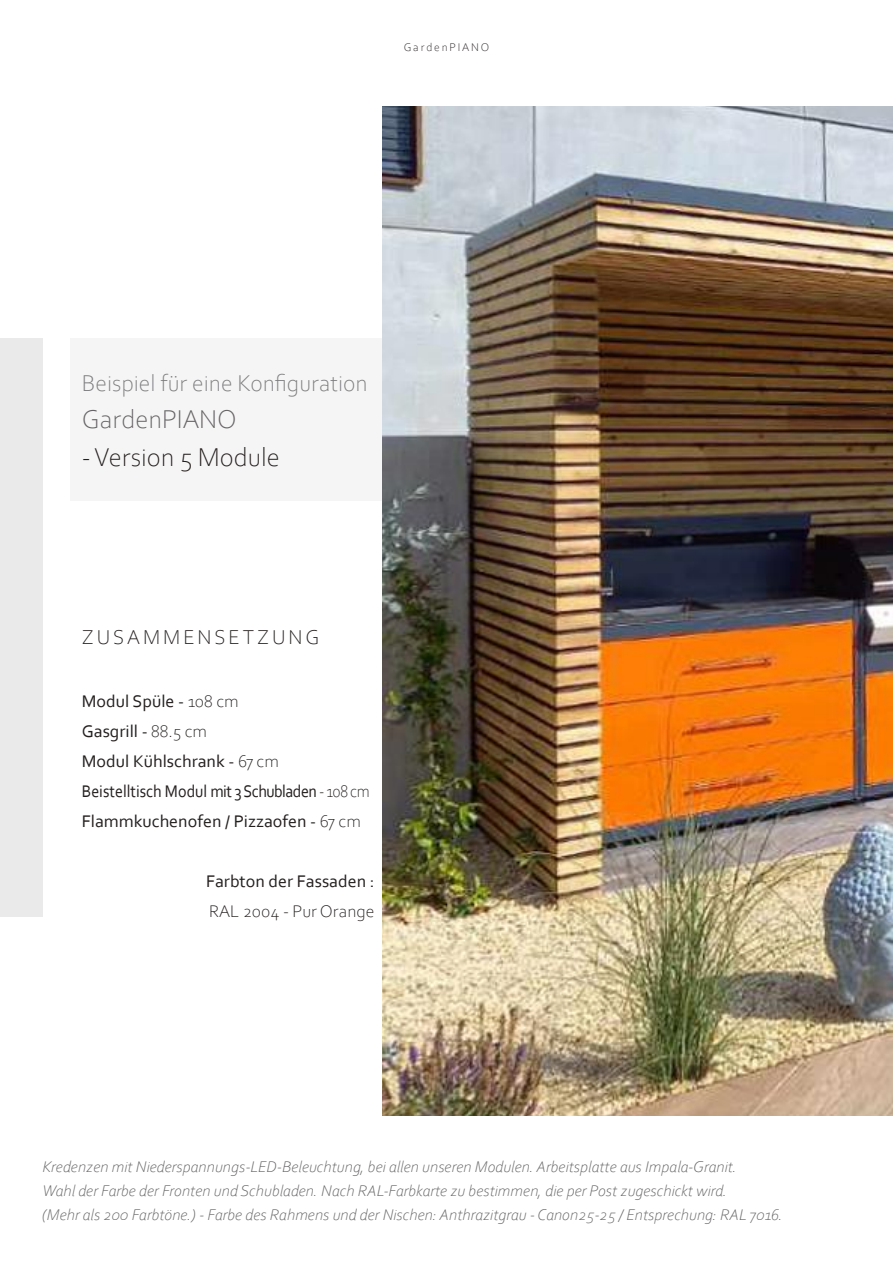
<style>
.page{position:relative;width:893px;height:1263px;background:#fff}
.page>*{position:absolute;margin:0;border:0;box-sizing:border-box;transform-origin:0 0}
.t1{font:300 27px "Corbel";color:#241f1f}
.t2{font:300 27px "Corbel";color:#656365}
.t3{font:300 24px "Corbel";color:#7d7c7e}
.t4{font:300 21px "Corbel";letter-spacing:.14em;color:#241f1f}
.t5{font:17.7px/30px "Corbel";color:#241f1f}
.t6{font:300 17.7px "Corbel";color:#241f1f}
.t7{font:italic 300 16.2px/24px "Corbel";color:#656365}
.t8{font:300 11.7px "Corbel";letter-spacing:.16em;color:#241f1f}
.s1{font-weight:300}
</style>
<div class="page">
<div style="left:0;top:338px;width:43px;height:578px;background:#ebeaea"></div>
<div style="left:70px;top:338px;width:498px;height:162px;background:#f6f5f5"></div>
<img style="left:383px;top:106px;width:510px;height:1009px">
<p class="t8" style="left:404px;top:40px;width:87px">GardenPIANO</p>
<h2 class="t3" style="left:82px;top:367px;width:287px">Beispiel für eine Konfiguration</h2>
<h1 class="t2" style="left:82px;top:402px;width:157px">GardenPIANO</h1>
<h1 class="t1" style="left:82px;top:439px;width:199px">- Version 5 Module</h1>
<p class="t4" style="left:82px;top:623px;width:239px">ZUSAMMENSETZUNG</p>
<p class="t5" style="left:82px;top:685px;width:289px">Modul Spüle - <span class="s1">108 cm<br></span>Gasgrill - <span class="s1">88.5 cm<br></span>Modul Kühlschrank - <span class="s1">67 cm<br></span>Beistelltisch Modul mit 3 Schubladen <span class="s1">- 108 cm<br></span>Flammkuchenofen / Pizzaofen - <span class="s1">67 cm</span></p>
<p class="t5" style="left:206px;top:865px;width:170px">Farbton der Fassaden :</p>
<p class="t6" style="left:209px;top:899px;width:167px">RAL 2004 - Pur Orange</p>
<p class="t7" style="left:43px;top:1154px;width:742px">Kredenzen mit Niederspannungs-LED-Beleuchtung, bei allen unseren Modulen. Arbeitsplatte aus Impala-Granit.<br>Wahl der Farbe der Fronten und Schubladen. Nach RAL-Farbkarte zu bestimmen, die per Post zugeschickt wird.<br>(Mehr als 200 Farbtöne.) - Farbe des Rahmens und der Nischen: Anthrazitgrau - Canon25-25 / Entsprechung: RAL 7016.</p>
</div>
